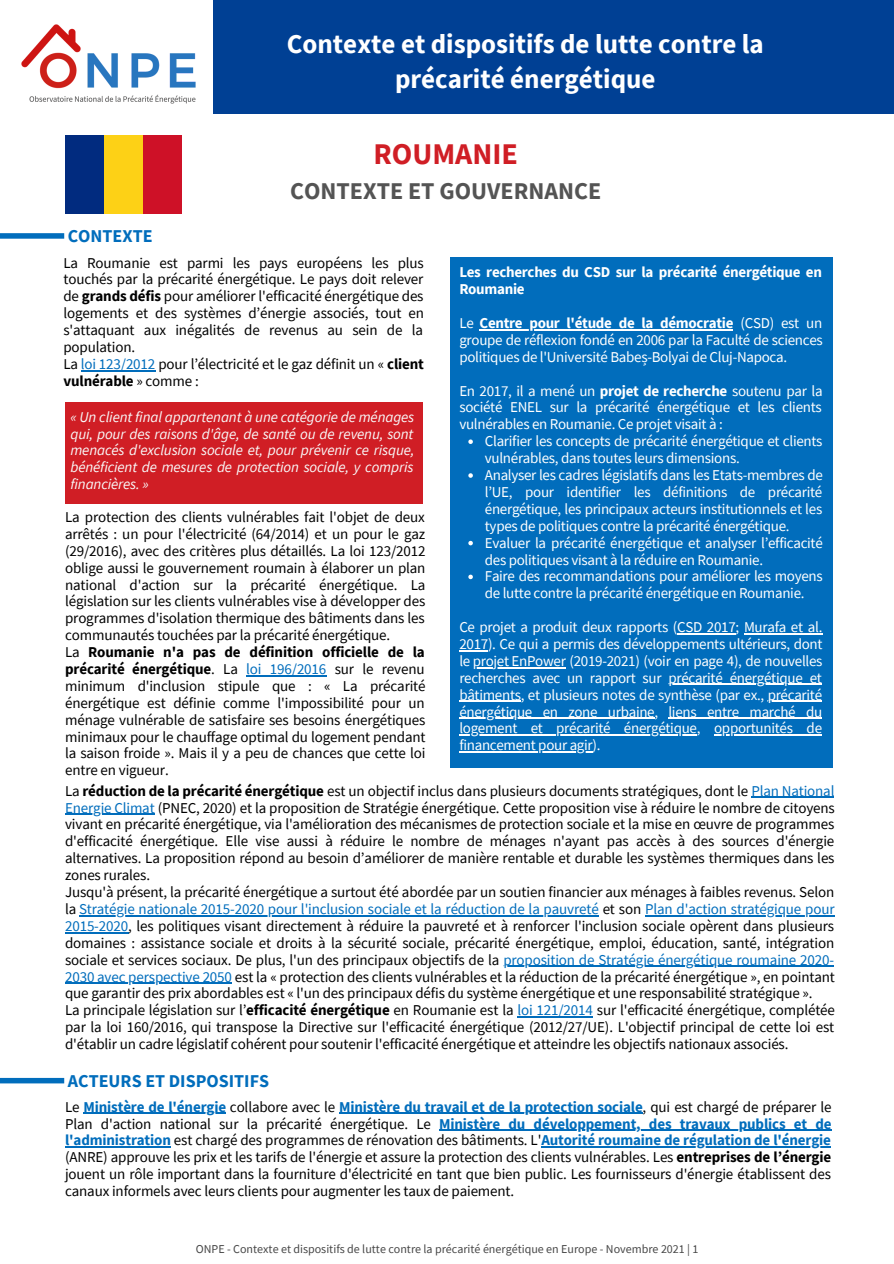
<style>
.page{position:relative;width:894px;height:1264px;background:#fff}
.page>*{position:absolute;margin:0;border:0;box-sizing:border-box;transform-origin:0 0}
.t1{font:700 30px "Source Sans Pro";color:#d01e25}
.t2{font:700 27px/35px "Source Sans Pro";color:#fff;text-align:center}
.t3{font:700 24px "Source Sans Pro";color:#545454}
.t4{font:700 18px "Source Sans Pro";color:#016dbc}
.t5{font:15px/17px "Source Sans Pro";letter-spacing:-.01em;color:#000;text-align:justify}
.t6{font:15px/17px "Source Sans Pro";letter-spacing:-.02em;color:#fff;text-align:justify}
.t7{font:italic 15px/17px "Source Sans Pro";letter-spacing:-.01em;color:#f9f9f9;text-align:justify}
.t8{font:700 15px/17px "Source Sans Pro";letter-spacing:-.02em;color:#fff}
.t9{font:12px "Source Sans Pro";color:#474747}
.s1{font-weight:700}
.s2{color:#016dbc}
.s3{font-weight:700;color:#016dbc}
</style>
<div class="page">
<div style="left:213px;top:0;width:680px;height:114px;background:#004094"></div>
<img style="left:21px;top:24px;width:175px;height:80px">
<div style="left:65px;top:402px;width:357px;height:102px;background:#d01e25"></div>
<hr style="left:81px;top:370px;width:74px;height:1px;background:#016dbc">
<svg style="left:0;top:233px;width:64px;height:6px"></svg>
<svg style="left:0;top:1077px;width:64px;height:6px"></svg>
<img style="left:65px;top:136px;width:116px;height:77px">
<hr style="left:83px;top:1112px;width:143px;height:1px;background:#016dbc">
<hr style="left:339px;top:1112px;width:303px;height:1px;background:#016dbc">
<hr style="left:439px;top:1129px;width:392px;height:1px;background:#016dbc">
<hr style="left:65px;top:1146px;width:106px;height:1px;background:#016dbc">
<hr style="left:541px;top:1146px;width:289px;height:1px;background:#016dbc">
<hr style="left:246px;top:675px;width:80px;height:1px;background:#016dbc">
<hr style="left:751px;top:796px;width:83px;height:2px;background:#016dbc">
<hr style="left:65px;top:813px;width:90px;height:1px;background:#016dbc">
<hr style="left:79px;top:915px;width:519px;height:1px;background:#016dbc">
<hr style="left:645px;top:915px;width:189px;height:1px;background:#016dbc">
<hr style="left:65px;top:932px;width:63px;height:1px;background:#016dbc">
<hr style="left:503px;top:965px;width:330px;height:1px;background:#016dbc">
<hr style="left:65px;top:982px;width:167px;height:1px;background:#016dbc">
<hr style="left:517px;top:1016px;width:75px;height:1px;background:#016dbc">
<div style="left:450px;top:258px;width:382px;height:510px;background:#016dbc"></div>
<svg style="left:468px;top:439px;width:4px;height:5px"></svg>
<svg style="left:468px;top:473px;width:4px;height:5px"></svg>
<svg style="left:468px;top:541px;width:4px;height:4px"></svg>
<svg style="left:468px;top:574px;width:4px;height:5px"></svg>
<hr style="left:479px;top:329px;width:254px;height:1px;background:#fff">
<hr style="left:677px;top:633px;width:58px;height:1px;background:#fff">
<hr style="left:743px;top:633px;width:78px;height:1px;background:#fff">
<svg style="left:459px;top:650px;width:29px;height:1px"></svg>
<hr style="left:472px;top:667px;width:93px;height:1px;background:#fff">
<hr style="left:668px;top:684px;width:153px;height:1px;background:#fff">
<hr style="left:459px;top:700px;width:61px;height:2px;background:#fff">
<hr style="left:767px;top:700px;width:54px;height:2px;background:#fff">
<hr style="left:459px;top:717px;width:195px;height:1px;background:#fff">
<hr style="left:668px;top:717px;width:153px;height:1px;background:#fff">
<hr style="left:459px;top:734px;width:237px;height:1px;background:#fff">
<hr style="left:714px;top:734px;width:107px;height:1px;background:#fff">
<hr style="left:459px;top:751px;width:133px;height:1px;background:#fff">
<p class="t2" style="left:287px;top:26px;width:478px">Contexte et dispositifs de lutte contre la précarité énergétique</p>
<p class="t4" style="left:68px;top:224px;width:86px">CONTEXTE</p>
<p class="t1" style="left:373px;top:134px;width:146px">ROUMANIE</p>
<p class="t3" style="left:290px;top:175px;width:312px">CONTEXTE ET GOUVERNANCE</p>
<p class="t5" style="left:63px;top:254px;width:362px">La Roumanie est parmi les pays européens les plus touchés par la précarité énergétique. Le pays doit relever de <span class="s1">grands défis</span> pour améliorer l'efficacité énergétique des logements et des systèmes d’énergie associés, tout en s'attaquant aux inégalités de revenus au sein de la population.</p>
<p class="t5" style="left:63px;top:355px;width:362px">La <span class="s2">loi 123/2012</span> pour l’électricité et le gaz définit un « <span class="s1">client vulnérable</span> » comme :</p>
<p class="t7" style="left:70px;top:408px;width:345px">« Un client final appartenant à une catégorie de ménages qui, pour des raisons d'âge, de santé ou de revenu, sont menacés d'exclusion sociale et, pour prévenir ce risque, bénéficient de mesures de protection sociale, y compris financières. »</p>
<p class="t5" style="left:65px;top:508px;width:362px">La protection des clients vulnérables fait l'objet de deux arrêtés : un pour l'électricité (64/2014) et un pour le gaz (29/2016), avec des critères plus détaillés. La loi 123/2012 oblige aussi le gouvernement roumain à élaborer un plan national d'action sur la précarité énergétique. La législation sur les clients vulnérables vise à développer des programmes d'isolation thermique des bâtiments dans les communautés touchées par la précarité énergétique.</p>
<p class="t5" style="left:65px;top:643px;width:362px">La <span class="s1">Roumanie n'a pas de définition officielle de la précarité énergétique</span>. La <span class="s2">loi 196/2016</span> sur le revenu minimum d'inclusion stipule que : « La précarité énergétique est définie comme l'impossibilité pour un ménage vulnérable de satisfaire ses besoins énergétiques minimaux pour le chauffage optimal du logement pendant la saison froide ». Mais il y a peu de chances que cette loi entre en vigueur.</p>
<p class="t8" style="left:459px;top:263px;width:364px">Les recherches du CSD sur la précarité énergétique en<br>Roumanie</p>
<p class="t6" style="left:459px;top:314px;width:365px">Le <span class="s1">Centre pour l'étude de la démocratie</span> (CSD) est un groupe de réflexion fondé en 2006 par la Faculté de sciences politiques de l'Université Babeș-Bolyai de Cluj-Napoca.</p>
<p class="t6" style="left:459px;top:382px;width:365px">En 2017, il a mené un <span class="s1">projet de recherche</span> soutenu par la société ENEL sur la précarité énergétique et les clients vulnérables en Roumanie. Ce projet visait à :</p>
<p class="t6" style="left:484px;top:432px;width:339px">Clarifier les concepts de précarité énergétique et clients vulnérables, dans toutes leurs dimensions.</p>
<p class="t6" style="left:484px;top:466px;width:339px">Analyser les cadres législatifs dans les Etats-membres de l’UE, pour identifier les définitions de précarité énergétique, les principaux acteurs institutionnels et les types de politiques contre la précarité énergétique.</p>
<p class="t6" style="left:484px;top:534px;width:339px">Evaluer la précarité énergétique et analyser l’efficacité des politiques visant à la réduire en Roumanie.</p>
<p class="t6" style="left:484px;top:567px;width:339px">Faire des recommandations pour améliorer les moyens de lutte contre la précarité énergétique en Roumanie.</p>
<p class="t6" style="left:459px;top:618px;width:364px">Ce projet a produit deux rapports (CSD 2017; Murafa et al.<br>2017). Ce qui a permis des développements ultérieurs, dont le projet EnPower (2019-2021) (voir en page 4), de nouvelles recherches avec un rapport sur précarité énergétique et bâtiments, et plusieurs notes de synthèse (par ex., précarité énergétique en zone urbaine, liens entre marché du logement et précarité énergétique, opportunités de financement pour agir).</p>
<p class="t5" style="left:65px;top:782px;width:771px">La <span class="s1">réduction de la précarité énergétique</span> est un objectif inclus dans plusieurs documents stratégiques, dont le <span class="s2">Plan National Energie Climat</span> (PNEC, 2020) et la proposition de Stratégie énergétique. Cette proposition vise à réduire le nombre de citoyens vivant en précarité énergétique, via l'amélioration des mécanismes de protection sociale et la mise en œuvre de programmes d'efficacité énergétique. Elle vise aussi à réduire le nombre de ménages n'ayant pas accès à des sources d'énergie alternatives. La proposition répond au besoin d’améliorer de manière rentable et durable les systèmes thermiques dans les zones rurales.</p>
<p class="t5" style="left:65px;top:883px;width:771px">Jusqu'à présent, la précarité énergétique a surtout été abordée par un soutien financier aux ménages à faibles revenus. Selon la <span class="s2">Stratégie nationale 2015-2020 pour l'inclusion sociale et la réduction de la pauvreté</span> et son <span class="s2">Plan d'action stratégique pour 2015-2020</span>, les politiques visant directement à réduire la pauvreté et à renforcer l'inclusion sociale opèrent dans plusieurs domaines : assistance sociale et droits à la sécurité sociale, précarité énergétique, emploi, éducation, santé, intégration sociale et services sociaux. De plus, l'un des principaux objectifs de la <span class="s2">proposition de Stratégie énergétique roumaine 2020- 2030 avec perspective 2050</span> est la « protection des clients vulnérables et la réduction de la précarité énergétique », en pointant que garantir des prix abordables est « l'un des principaux défis du système énergétique et une responsabilité stratégique ».</p>
<p class="t5" style="left:65px;top:1001px;width:771px">La principale législation sur l’<span class="s1">efficacité énergétique</span> en Roumanie est la <span class="s2">loi 121/2014</span> sur l'efficacité énergétique, complétée par la loi 160/2016, qui transpose la Directive sur l'efficacité énergétique (2012/27/UE). L'objectif principal de cette loi est d'établir un cadre législatif cohérent pour soutenir l'efficacité énergétique et atteindre les objectifs nationaux associés.</p>
<p class="t4" style="left:68px;top:1068px;width:203px">ACTEURS ET DISPOSITIFS</p>
<p class="t5" style="left:65px;top:1097px;width:768px">Le <span class="s3">Ministère de l'énergie</span> collabore avec le <span class="s3">Ministère du travail et de la protection sociale</span>, qui est chargé de préparer le Plan d'action national sur la précarité énergétique. Le <span class="s3">Ministère du développement, des travaux publics et de l'administration</span> est chargé des programmes de rénovation des bâtiments. L'<span class="s3">Autorité roumaine de régulation de l'énergie </span>(ANRE) approuve les prix et les tarifs de l'énergie et assure la protection des clients vulnérables. Les <span class="s1">entreprises de l’énergie </span>jouent un rôle important dans la fourniture d'électricité en tant que bien public. Les fournisseurs d'énergie établissent des canaux informels avec leurs clients pour augmenter les taux de paiement.</p>
<p class="t9" style="left:196px;top:1241px;width:504px">ONPE - Contexte et dispositifs de lutte contre la précarité énergétique en Europe - Novembre 2021 | 1</p>
</div>
